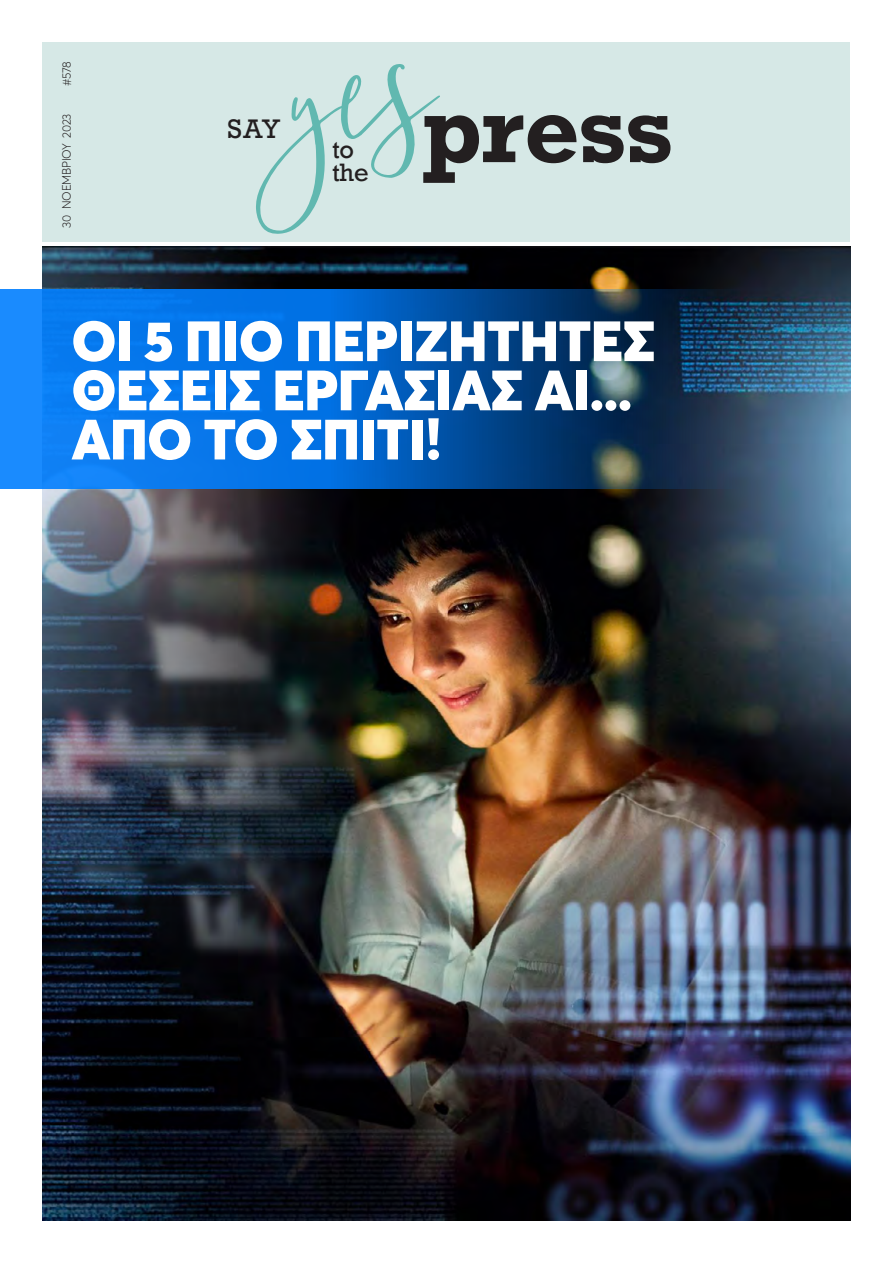
<style>
.page{position:relative;width:893px;height:1263px;background:#fff}
.page>*{position:absolute;margin:0;border:0;box-sizing:border-box;transform-origin:0 0}
.t1{font:700 89.7px "Rockwell";letter-spacing:-.005em;color:#231f20}
.t2{font:900 55.95px/49.2px "Averta";letter-spacing:-.005em;color:#fff}
.t3{font:25.2px "Rockwell";color:#231f20}
.t4{font:23.7px/23px "Rockwell";color:#231f20}
.t5{font:300 12px "Averta";letter-spacing:-.025em;color:#231f20;scale:.96 1}
</style>
<div class="page">
<div style="left:43px;top:43px;width:807px;height:199px;background:#d6e8e6"></div>
<img style="left:43px;top:247px;width:807px;height:973px">
<svg style="left:0;top:289px;width:740px;height:200px;background:#095eb5"></svg>
<svg style="left:256px;top:64px;width:184px;height:170px"></svg>
<p class="t5" style="left:59px;top:86px;width:27px;rotate:-90deg">#578</p>
<p class="t5" style="left:59px;top:227px;width:120px;rotate:-90deg">30 ΝΟΕΜΒΡΙΟΥ 2023</p>
<p class="t3" style="left:228px;top:113px;width:55px">SAY</p>
<p class="t4" style="left:332px;top:138px;width:38px">to the</p>
<h1 class="t1" style="left:422px;top:71px;width:252px">press</h1>
<p class="t2" style="left:72px;top:316px;width:585px">ΟΙ 5 ΠΙΟ ΠΕΡΙΖΉΤΗΤΕΣ<br>ΘΈΣΕΙΣ ΕΡΓΑΣΊΑΣ AI...<br>ΑΠΌ ΤΟ ΣΠΊΤΙ!</p>
</div>
